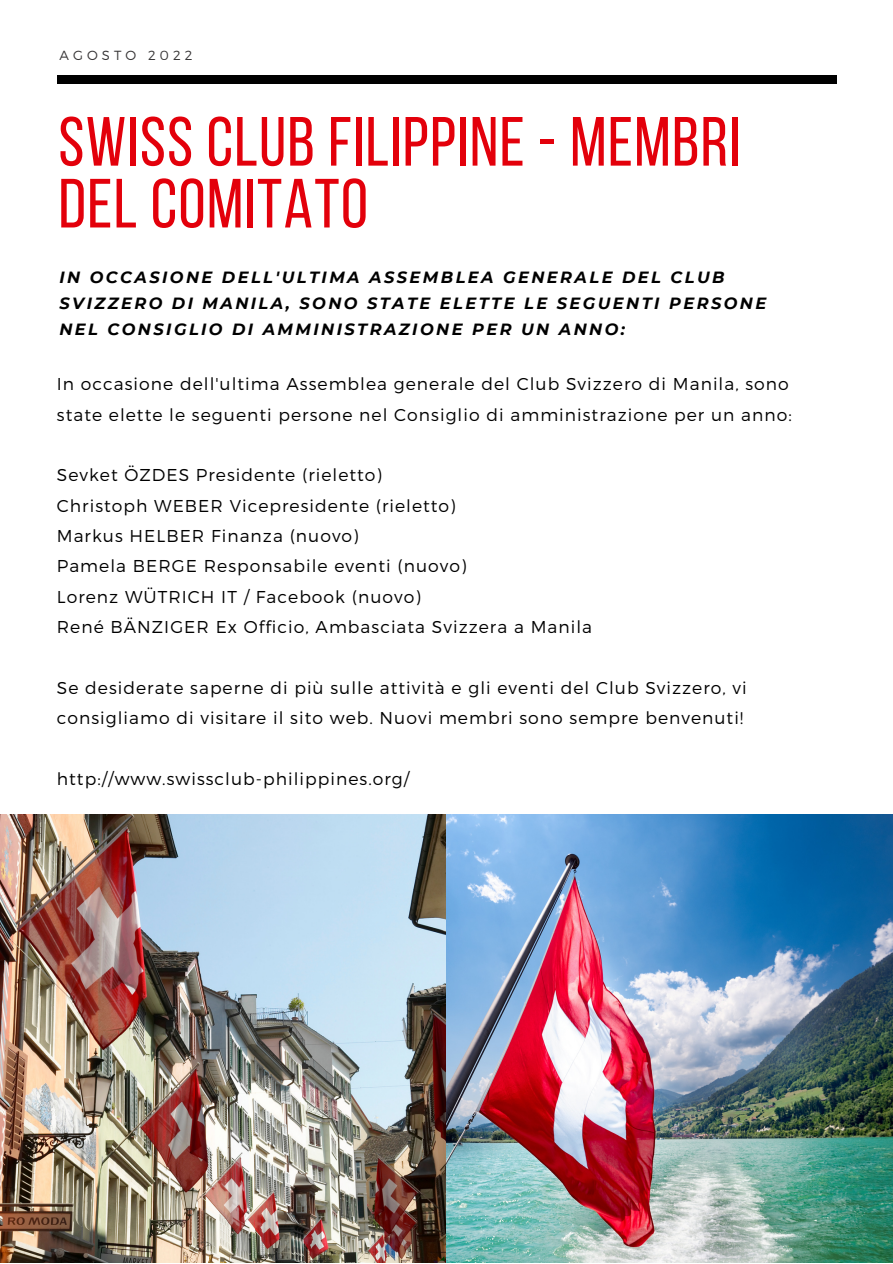
<style>
.page{position:relative;width:893px;height:1264px;background:#fff}
.page>*{position:absolute;margin:0;border:0;box-sizing:border-box;transform-origin:0 0}
.t1{font:69.45px/61.8px "Bebas Neue";letter-spacing:.02em;color:#e3000b}
.t2{font:300 17.1px/30.3px "Montserrat";letter-spacing:.06em;color:#000}
.t3{font:italic 700 16.2px/25.8px "Montserrat";letter-spacing:.15em;color:#000}
.t4{font:300 13.2px "Montserrat";letter-spacing:.31em;color:#383637}
</style>
<div class="page">
<img style="left:0;top:814px;width:892px;height:448px">
<div style="left:57px;top:74px;width:779px;height:9px;background:#000"></div>
<p class="t4" style="left:59px;top:46px;width:135px">AGOSTO 2022</p>
<h1 class="t1" style="left:58px;top:117px;width:683px">SWISS CLUB FILIPPINE - MEMBRI<br>DEL COMITATO</h1>
<p class="t3" style="left:59px;top:264px;width:708px">IN OCCASIONE DELL'ULTIMA ASSEMBLEA GENERALE DEL CLUB<br>SVIZZERO DI MANILA, SONO STATE ELETTE LE SEGUENTI PERSONE<br>NEL CONSIGLIO DI AMMINISTRAZIONE PER UN ANNO:</p>
<p class="t2" style="left:57px;top:368px;width:736px">In occasione dell'ultima Assemblea generale del Club Svizzero di Manila, sono state elette le seguenti persone nel Consiglio di amministrazione per un anno:</p>
<p class="t2" style="left:57px;top:459px;width:536px">Sevket ÖZDES Presidente (rieletto)<br>Christoph WEBER Vicepresidente (rieletto)<br>Markus HELBER Finanza (nuovo)<br>Pamela BERGE Responsabile eventi (nuovo)<br>Lorenz WÜTRICH IT / Facebook (nuovo)<br>René BÄNZIGER Ex Officio, Ambasciata Svizzera a Manila</p>
<p class="t2" style="left:57px;top:671px;width:691px">Se desiderate saperne di più sulle attività e gli eventi del Club Svizzero, vi consigliamo di visitare il sito web. Nuovi membri sono sempre benvenuti!</p>
<p class="t2" style="left:57px;top:763px;width:354px">http://www.swissclub-philippines.org/</p>
</div>
